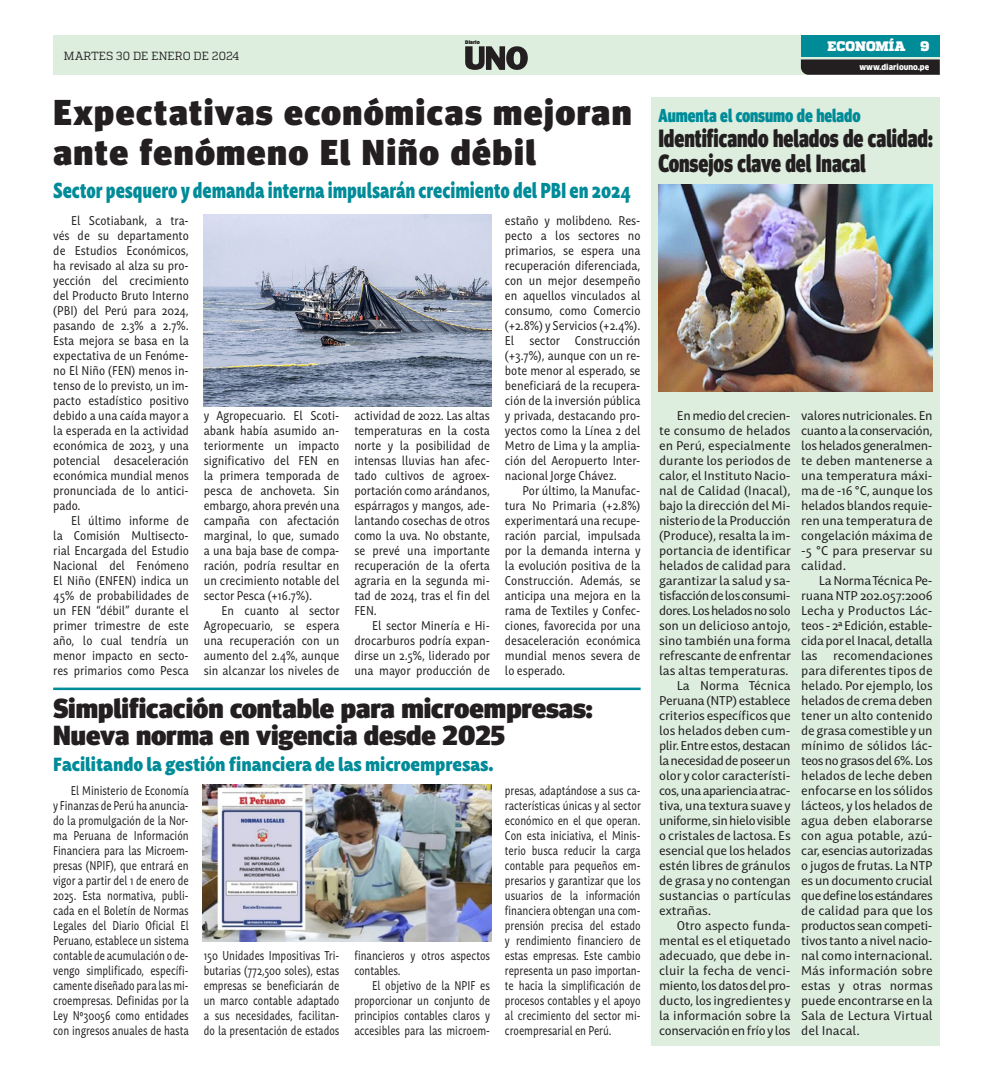
<style>
.page{position:relative;width:993px;height:1081px;background:#fff}
.page>*{position:absolute;margin:0;border:0;box-sizing:border-box;transform-origin:0 0}
.TITULAR{font:900 36px/40px "Meta Head OT";letter-spacing:.04em;color:#231f20;scale:1.04 1}
.TITULAR-2{font:900 27.62px/27.5px "Meta Head OT";color:#231f20;scale:1.04 1}
.TITULAR_SECUNDARIO_GRID{font:900 25px/25px "Meta Head OT";color:#231f20;scale:.79 1}
.t1{font:900 21.25px "Mastro Sans";color:#008b98;scale:.76 1}
.t2{font:900 18.75px "Mastro Sans";color:#008b98;scale:.9 1}
.TITULAR_SECUNDARIO_GRID-2{font:900 18.75px "Meta Head OT";color:#008b98;scale:.82 1}
.t3{font:900 13.75px "Quadon";color:#fff}
.TEXTO_NOTA{font:12.5px/15px "Mastro Sans";color:#231f20;text-align:justify;scale:.87 1}
.TEXTO_NOTA-2{font:12.5px/15px "Mastro Sans";color:#231f20;text-align:justify}
.TEXTO_NOTA-3{font:12.5px/15px "Mastro Sans";color:#231f20;text-align:justify;scale:.78 1}
.t4{font:11.75px "Quadon";color:#231f20;scale:.95 1}
.t5{font:900 7.88px "Clan Pro";color:#fff;scale:.95 1}
.t6{font:900 4.88px "Clan Pro";letter-spacing:-.01em;color:#231f20}
</style>
<div class="page">
<div style="left:53px;top:35px;width:886px;height:40px;background:#ddeedf"></div>
<div style="left:800px;top:35px;width:139px;height:22px;background:#008b98"></div>
<svg style="left:800px;top:59px;width:139px;height:16px"></svg>
<svg style="left:465px;top:46px;width:62px;height:24px"></svg>
<div style="left:651px;top:97px;width:288px;height:948px;background:#ddeedf"></div>
<img style="left:658px;top:184px;width:273px;height:207px">
<img style="left:204px;top:215px;width:287px;height:191px">
<hr style="left:53px;top:687px;width:587px;height:3px;background:#008b98">
<img style="left:203px;top:785px;width:288px;height:156px">
<p class="t4" style="left:64px;top:49px;width:186px">MARTES 30 DE ENERO DE 2024</p>
<p class="t6" style="left:465px;top:40px;width:16px">Diario</p>
<p class="t3" style="left:827px;top:38px;width:79px">ECONOMÍA</p>
<p class="t3" style="left:920px;top:38px;width:10px">9</p>
<p class="t5" style="left:859px;top:62px;width:75px">www.diariouno.pe</p>
<p class="TITULAR" style="left:54px;top:92px;width:557px">Expectativas económicas mejoran ante fenómeno El Niño débil</p>
<p class="TITULAR_SECUNDARIO_GRID-2" style="left:658px;top:104px;width:248px">Aumenta el consumo de helado</p>
<p class="TITULAR_SECUNDARIO_GRID" style="left:658px;top:125px;width:348px">Identificando helados de calidad:<br>Consejos clave del Inacal</p>
<p class="t1" style="left:53px;top:173px;width:761px">Sector pesquero y demanda interna impulsarán crecimiento del PBI en 2024</p>
<p class="TEXTO_NOTA" style="left:53px;top:212px;width:157px;text-indent:18px">El Scotiabank, a tra&shy;vés de su departamento de Estudios Económicos, ha revisado al alza su pro&shy;yección del crecimiento del Producto Bruto Interno (PBI) del Perú para 2024, pasando de 2.3% a 2.7%.<br>Esta mejora se basa en la expectativa de un Fenóme&shy;no El Niño (FEN) menos in&shy;tenso de lo previsto, un im&shy;pacto estadístico positivo debido a una caída mayor a la esperada en la actividad económica de 2023, y una potencial desaceleración económica mundial menos pronunciada de lo antici&shy;pado.</p>
<p class="TEXTO_NOTA" style="left:53px;top:512px;width:157px;text-indent:18px">El último informe de la Comisión Multisecto&shy;rial Encargada del Estudio Nacional del Fenómeno El Niño (ENFEN) indica un 45% de probabilidades de un FEN “débil” durante el primer trimestre de este año, lo cual tendría un menor impacto en secto&shy;res primarios como Pesca</p>
<p class="TEXTO_NOTA" style="left:204px;top:407px;width:157px">y Agropecuario. El Scoti&shy;abank había asumido an&shy;teriormente un impacto significativo del FEN en la primera temporada de pesca de anchoveta. Sin embargo, ahora prevén una campaña con afectación marginal, lo que, sumado a una baja base de compa&shy;ración, podría resultar en un crecimiento notable del sector Pesca (+16.7%).</p>
<p class="TEXTO_NOTA" style="left:204px;top:602px;width:158px;text-indent:18px">En cuanto al sector Agropecuario, se espera una recuperación con un aumento del 2.4%, aunque sin alcanzar los niveles de</p>
<p class="TEXTO_NOTA" style="left:354px;top:407px;width:157px">actividad de 2022. Las altas temperaturas en la costa norte y la posibilidad de intensas lluvias han afec&shy;tado cultivos de agroex&shy;portación como arándanos, espárragos y mangos, ade&shy;lantando cosechas de otros como la uva. No obstante, se prevé una importante recuperación de la oferta agraria en la segunda mi&shy;tad de 2024, tras el fin del FEN.</p>
<p class="TEXTO_NOTA" style="left:354px;top:617px;width:158px;text-indent:18px">El sector Minería e Hi&shy;drocarburos podría expan&shy;dirse un 2.5%, liderado por una mayor producción de</p>
<p class="TEXTO_NOTA" style="left:504px;top:212px;width:157px">estaño y molibdeno. Res&shy;pecto a los sectores no primarios, se espera una recuperación diferenciada, con un mejor desempeño en aquellos vinculados al consumo, como Comercio (+2.8%) y Servicios (+2.4%).<br>El sector Construcción (+3.7%), aunque con un re&shy;bote menor al esperado, se beneficiará de la recupera&shy;ción de la inversión pública y privada, destacando pro&shy;yectos como la Línea 2 del Metro de Lima y la amplia&shy;ción del Aeropuerto Inter&shy;nacional Jorge Chávez.</p>
<p class="TEXTO_NOTA" style="left:504px;top:482px;width:157px;text-indent:18px">Por último, la Manufac&shy;tura No Primaria (+2.8%) experimentará una recupe&shy;ración parcial, impulsada por la demanda interna y la evolución positiva de la Construcción. Además, se anticipa una mejora en la rama de Textiles y Confec&shy;ciones, favorecida por una desaceleración económica mundial menos severa de lo esperado.</p>
<p class="TITULAR-2" style="left:53px;top:694px;width:520px">Simplificación contable para microempresas:<br>Nueva norma en vigencia desde 2025</p>
<p class="t2" style="left:53px;top:748px;width:491px">Facilitando la gestión financiera de las microempresas.</p>
<p class="TEXTO_NOTA-3" style="left:53px;top:782px;width:175px;text-indent:18px">El Ministerio de Economía y Finanzas de Perú ha anuncia&shy;do la promulgación de la Nor&shy;ma Peruana de Información Financiera para las Microem&shy;presas (NPIF), que entrará en vigor a partir del 1 de enero de 2025. Esta normativa, publi&shy;cada en el Boletín de Normas Legales del Diario Oficial El Peruano, establece un sistema contable de acumulación o de&shy;vengo simplificado, específi&shy;camente diseñado para las mi&shy;croempresas. Definidas por la Ley Nº30056 como entidades con ingresos anuales de hasta</p>
<p class="TEXTO_NOTA-3" style="left:204px;top:947px;width:175px">150 Unidades Impositivas Tri&shy;butarias (772,500 soles), estas empresas se beneficiarán de un marco contable adaptado a sus necesidades, facilitan&shy;do la presentación de estados</p>
<p class="TEXTO_NOTA-3" style="left:354px;top:947px;width:175px">financieros y otros aspectos contables.</p>
<p class="TEXTO_NOTA-3" style="left:354px;top:977px;width:175px;text-indent:18px">El objetivo de la NPIF es proporcionar un conjunto de principios contables claros y accesibles para las microem-</p>
<p class="TEXTO_NOTA-3" style="left:505px;top:782px;width:176px">presas, adaptándose a sus ca&shy;racterísticas únicas y al sector económico en el que operan.<br>Con esta iniciativa, el Minis&shy;terio busca reducir la carga contable para pequeños em&shy;presarios y garantizar que los usuarios de la información financiera obtengan una com&shy;prensión precisa del estado y rendimiento financiero de estas empresas. Este cambio representa un paso importan&shy;te hacia la simplificación de procesos contables y el apoyo al crecimiento del sector mi&shy;croempresarial en Perú.</p>
<p class="TEXTO_NOTA-2" style="left:659px;top:407px;width:133px;text-indent:18px">En medio del crecien&shy;te consumo de helados en Perú, especialmente durante los periodos de calor, el Instituto Nacio&shy;nal de Calidad (Inacal), bajo la dirección del Mi&shy;nisterio de la Producción (Produce), resalta la im&shy;portancia de identificar helados de calidad para garantizar la salud y sa&shy;tisfacción de los consumi&shy;dores. Los helados no solo son un delicioso antojo, sino también una forma refrescante de enfrentar las altas temperaturas.</p>
<p class="TEXTO_NOTA-2" style="left:659px;top:677px;width:133px;text-indent:18px">La Norma Técnica Peruana (NTP) establece criterios específicos que los helados deben cum&shy;plir. Entre estos, destacan la necesidad de poseer un olor y color característi&shy;cos, una apariencia atrac&shy;tiva, una textura suave y uniforme, sin hielo visible o cristales de lactosa. Es esencial que los helados estén libres de gránulos de grasa y no contengan sustancias o partículas extrañas.</p>
<p class="TEXTO_NOTA-2" style="left:659px;top:917px;width:133px;text-indent:18px">Otro aspecto funda&shy;mental es el etiquetado adecuado, que debe in&shy;cluir la fecha de venci&shy;miento, los datos del pro&shy;ducto, los ingredientes y la información sobre la conservación en frío y los</p>
<p class="TEXTO_NOTA-2" style="left:801px;top:407px;width:133px">valores nutricionales. En cuanto a la conservación, los helados generalmen&shy;te deben mantenerse a una temperatura máxi&shy;ma de -16 °C, aunque los helados blandos requie&shy;ren una temperatura de congelación máxima de -5 °C para preservar su calidad.</p>
<p class="TEXTO_NOTA-2" style="left:801px;top:572px;width:133px;text-indent:18px">La Norma Técnica Pe&shy;ruana NTP 202.057:2006<br>Lecha y Productos Lác&shy;teos - 2ª Edición, estable&shy;cida por el Inacal, detalla las</p>
<p class="TEXTO_NOTA-2" style="left:801px;top:647px;width:133px;text-indent:32px">recomendaciones para diferentes tipos de helado. Por ejemplo, los helados de crema deben tener un alto contenido de grasa comestible y un mínimo de sólidos lác&shy;teos no grasos del 6%. Los helados de leche deben enfocarse en los sólidos lácteos, y los helados de agua deben elaborarse con agua potable, azú&shy;car, esencias autorizadas o jugos de frutas. La NTP es un documento crucial que define los estándares de calidad para que los productos sean competi&shy;tivos tanto a nivel nacio&shy;nal como internacional.<br>Más información sobre estas y otras normas puede encontrarse en la Sala de Lectura Virtual del Inacal.</p>
</div>
